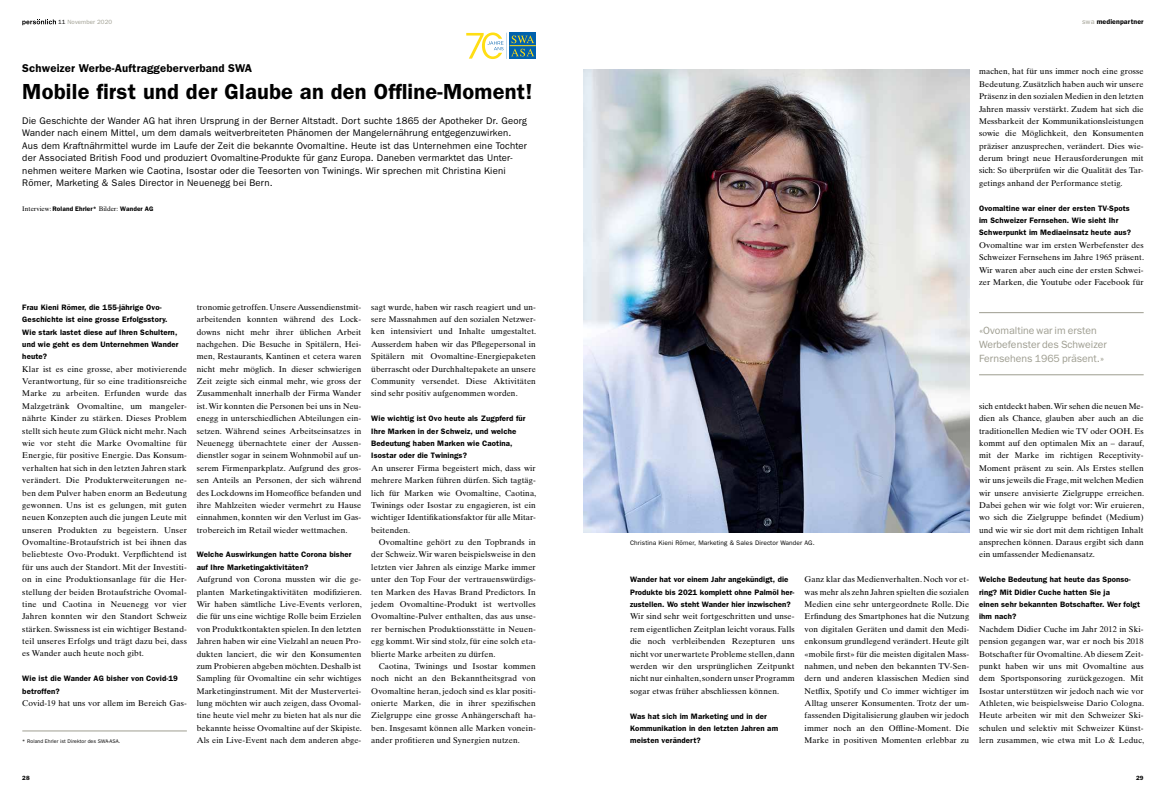
<style>
.page{position:relative;width:1166px;height:794px;background:#fff}
.page>*{position:absolute;margin:0;border:0;box-sizing:border-box;transform-origin:0 0}
.t1{font:600 21.88px "Franklin Gothic";letter-spacing:.01em;color:#000}
.t2{font:600 11.38px "Franklin Gothic";letter-spacing:.015em;color:#000}
.t3{font:10.5px/14px "Franklin Gothic";color:#9e9d90}
.t4{font:9.62px/12.3px "Franklin Gothic";letter-spacing:.015em;color:#000}
.t5{font:8.31px/12.3px "Times Ten";letter-spacing:.01em;color:#000;text-align:justify}
.t6{font:600 7.88px/12.3px "Franklin Gothic";letter-spacing:.015em;color:#000}
.t7{font:600 7px "Franklin Gothic";letter-spacing:.015em;color:#000}
.t8{font:6.56px "Franklin Gothic";letter-spacing:.015em;color:#000}
.t9{font:600 6.56px "Franklin Gothic";letter-spacing:.015em;color:#000}
.t10{font:6.12px "Franklin Gothic";letter-spacing:.015em;color:#9e9d90}
.t11{font:600 6.12px "Franklin Gothic";color:#000}
.t12{font:5.25px "Franklin Gothic";letter-spacing:.01em;color:#000}
.s1{color:#000}
.s2{font-family:"Times Ten";font-weight:400}
.s3{font-weight:400;color:#9e9d90}
</style>
<div class="page">
<svg style="left:22px;top:19px;width:34px;height:6px"></svg>
<svg style="left:466px;top:32px;width:70px;height:27px"></svg>
<hr style="left:22px;top:730px;width:165px;height:1px;background:#9e9d90">
<img style="left:583px;top:69px;width:386px;height:464px">
<hr style="left:979px;top:312px;width:164px;height:1px;background:#9e9d90">
<hr style="left:979px;top:374px;width:164px;height:1px;background:#9e9d90">
<p class="t10" style="left:58px;top:19px;width:56px"><span class="s1">11</span> November 2020</p>
<h2 class="t2" style="left:22px;top:62px;width:231px">Schweizer Werbe-Auftraggeberverband SWA</h2>
<h1 class="t1" style="left:22px;top:79px;width:511px">Mobile first und der Glaube an den Offline-Moment!</h1>
<p class="t4" style="left:22px;top:115px;width:506px">Die Geschichte der Wander AG hat ihren Ursprung in der Berner Altstadt. Dort suchte 1865 der Apotheker Dr. Georg Wander nach einem Mittel, um dem damals weitverbreiteten Phänomen der Mangelernährung entgegenzuwirken.<br>Aus dem Kraftnährmittel wurde im Laufe der Zeit die bekannte Ovomaltine. Heute ist das Unternehmen eine Tochter der Associated British Food und produziert Ovomaltine-Produkte für ganz Europa. Daneben vermarktet das Unter&shy;nehmen weitere Marken wie Caotina, Isostar oder die Teesorten von Twinings. Wir sprechen mit Christina Kieni Römer, Marketing &amp; Sales Director in Neuenegg bei Bern.</p>
<p class="t9" style="left:22px;top:204px;width:132px"><span class="s2">Interview:</span> Roland Ehrler* <span class="s2">Bilder:</span> Wander AG</p>
<p class="t6" style="left:22px;top:301px;width:158px">Frau Kieni Römer, die 155-jährige Ovo-Geschichte ist eine grosse Erfolgsstory.<br>Wie stark lastet diese auf Ihren Schultern, und wie geht es dem Unternehmen Wander heute?</p>
<p class="t5" style="left:22px;top:363px;width:166px">Klar ist es eine grosse, aber motivierende Verantwortung, für so eine traditionsreiche Marke zu arbeiten. Erfunden wurde das Malzgetränk Ovomaltine, um mangeler&shy;nährte Kinder zu stärken. Dieses Problem stellt sich heute zum Glück nicht mehr. Nach wie vor steht die Marke Ovomaltine für Energie, für positive Energie. Das Konsum&shy;verhalten hat sich in den letzten Jahren stark verändert. Die Produkterweiterungen ne&shy;ben dem Pulver haben enorm an Bedeutung gewonnen. Uns ist es gelungen, mit guten neuen Konzepten auch die jungen Leute mit unseren Produkten zu begeistern. Unser Ovomaltine-Brotaufstrich ist bei ihnen das beliebteste Ovo-Produkt. Verpflichtend ist für uns auch der Standort. Mit der Investiti&shy;on in eine Produktionsanlage für die Her&shy;stellung der beiden Brotaufstriche Ovomal&shy;tine und Caotina in Neuenegg vor vier Jahren konnten wir den Standort Schweiz stärken. Swissness ist ein wichtiger Bestand&shy;teil unseres Erfolgs und trägt dazu bei, dass es Wander auch heute noch gibt.</p>
<p class="t6" style="left:22px;top:672px;width:157px">Wie ist die Wander AG bisher von Covid-19 betroffen?</p>
<p class="t5" style="left:22px;top:697px;width:166px">Covid-19 hat uns vor allem im Bereich Gas-</p>
<p class="t12" style="left:22px;top:738px;width:100px">* Roland Ehrler ist Direktor des SWA-ASA.</p>
<p class="t5" style="left:197px;top:301px;width:166px">tronomie getroffen. Unsere Aussendienstmit&shy;arbeitenden konnten während des Lock&shy;downs nicht mehr ihrer üblichen Arbeit nachgehen. Die Besuche in Spitälern, Hei&shy;men, Restaurants, Kantinen et cetera waren nicht mehr möglich. In dieser schwierigen Zeit zeigte sich einmal mehr, wie gross der Zusammenhalt innerhalb der Firma Wander ist. Wir konnten die Personen bei uns in Neu&shy;enegg in unterschiedlichen Abteilungen ein&shy;setzen. Während seines Arbeitseinsatzes in Neuenegg übernachtete einer der Aussen&shy;dienstler sogar in seinem Wohnmobil auf un&shy;serem Firmenparkplatz. Aufgrund des gros&shy;sen Anteils an Personen, der sich während des Lockdowns im Homeoffice befanden und ihre Mahlzeiten wieder vermehrt zu Hause einnahmen, konnten wir den Verlust im Gas&shy;trobereich im Retail wieder wettmachen.</p>
<p class="t6" style="left:197px;top:548px;width:156px">Welche Auswirkungen hatte Corona bisher auf Ihre Marketingaktivitäten?</p>
<p class="t5" style="left:197px;top:573px;width:166px">Aufgrund von Corona mussten wir die ge&shy;planten Marketingaktivitäten modifizieren.<br>Wir haben sämtliche Live-Events verloren, die für uns eine wichtige Rolle beim Erzielen von Produktkontakten spielen. In den letzten Jahren haben wir eine Vielzahl an neuen Pro&shy;dukten lanciert, die wir den Konsumenten zum Probieren abgeben möchten. Deshalb ist Sampling für Ovomaltine ein sehr wichtiges Marketinginstrument. Mit der Mustervertei&shy;lung möchten wir auch zeigen, dass Ovomal&shy;tine heute viel mehr zu bieten hat als nur die bekannte heisse Ovomaltine auf der Skipiste.<br>Als ein Live-Event nach dem anderen abge-</p>
<p class="t5" style="left:371px;top:301px;width:166px">sagt wurde, haben wir rasch reagiert und un&shy;sere Massnahmen auf den sozialen Netzwer&shy;ken intensiviert und Inhalte umgestaltet.<br>Ausserdem haben wir das Pflegepersonal in Spitälern mit Ovomaltine-Energiepaketen überrascht oder Durchhaltepakete an unsere Community versendet. Diese Aktivitäten sind sehr positiv aufgenommen worden.</p>
<p class="t6" style="left:371px;top:412px;width:156px">Wie wichtig ist Ovo heute als Zugpferd für Ihre Marken in der Schweiz, und welche Bedeutung haben Marken wie Caotina, Isostar oder die Twinings?</p>
<p class="t5" style="left:371px;top:462px;width:166px">An unserer Firma begeistert mich, dass wir mehrere Marken führen dürfen. Sich tagtäg&shy;lich für Marken wie Ovomaltine, Caotina, Twinings oder Isostar zu engagieren, ist ein wichtiger Identifikationsfaktor für alle Mitar&shy;beitenden.</p>
<p class="t5" style="left:371px;top:536px;width:166px;text-indent:7px">Ovomaltine gehört zu den Topbrands in der Schweiz. Wir waren beispielsweise in den letzten vier Jahren als einzige Marke immer unter den Top Four der vertrauenswürdigs&shy;ten Marken des Havas Brand Predictors. In jedem Ovomaltine-Produkt ist wertvolles Ovomaltine-Pulver enthalten, das aus unse&shy;rer bernischen Produktionsstätte in Neuen&shy;egg kommt. Wir sind stolz, für eine solch eta&shy;blierte Marke arbeiten zu dürfen.</p>
<p class="t5" style="left:371px;top:660px;width:166px;text-indent:7px">Caotina, Twinings und Isostar kommen noch nicht an den Bekanntheitsgrad von Ovomaltine heran, jedoch sind es klar positi&shy;onierte Marken, die in ihrer spezifischen Zielgruppe eine grosse Anhängerschaft ha&shy;ben. Insgesamt können alle Marken vonein&shy;ander profitieren und Synergien nutzen.</p>
<p class="t11" style="left:22px;top:774px;width:9px">28</p>
<p class="t7" style="left:1082px;top:17px;width:63px"><span class="s3">swa</span> medienpartner</p>
<p class="t5" style="left:979px;top:65px;width:166px">machen, hat für uns immer noch eine grosse Bedeutung. Zusätzlich haben auch wir unsere Präsenz in den sozialen Medien in den letzten Jahren massiv verstärkt. Zudem hat sich die Messbarkeit der Kommunikationsleistungen sowie die Möglichkeit, den Konsumenten präziser anzusprechen, verändert. Dies wie&shy;derum bringt neue Herausforderungen mit sich: So überprüfen wir die Qualität des Tar&shy;getings anhand der Performance stetig.</p>
<p class="t6" style="left:979px;top:202px;width:153px">Ovomaltine war einer der ersten TV-Spots im Schweizer Fernsehen. Wie sieht Ihr<br>Schwerpunkt im Mediaeinsatz heute aus?</p>
<p class="t5" style="left:979px;top:239px;width:166px">Ovomaltine war im ersten Werbefenster des Schweizer Fernsehens im Jahre 1965 präsent.<br>Wir waren aber auch eine der ersten Schwei&shy;zer Marken, die Youtube oder Facebook für</p>
<p class="t3" style="left:979px;top:323px;width:129px">«Ovomaltine war im ersten<br>Werbefenster des Schweizer<br>Fernsehens 1965 präsent.»</p>
<p class="t8" style="left:630px;top:539px;width:186px">Christina Kieni Römer, Marketing &amp; Sales Director Wander AG.</p>
<p class="t6" style="left:630px;top:573px;width:166px">Wander hat vor einem Jahr angekündigt, die<br>Produkte bis 2021 komplett ohne Palmöl her&shy;zustellen. Wo steht Wander hier inzwischen?</p>
<p class="t5" style="left:630px;top:610px;width:166px">Wir sind sehr weit fortgeschritten und unse&shy;rem eigentlichen Zeitplan leicht voraus. Falls die noch verbleibenden Rezepturen uns nicht vor unerwartete Probleme stellen, dann werden wir den ursprünglichen Zeitpunkt nicht nur einhalten, sondern unser Programm sogar etwas früher abschliessen können.</p>
<p class="t6" style="left:630px;top:709px;width:149px">Was hat sich im Marketing und in der<br>Kommunikation in den letzten Jahren am meisten verändert?</p>
<p class="t5" style="left:804px;top:573px;width:166px">Ganz klar das Medienverhalten. Noch vor et&shy;was mehr als zehn Jahren spielten die sozialen Medien eine sehr untergeordnete Rolle. Die Erfindung des Smartphones hat die Nutzung von digitalen Geräten und damit den Medi&shy;enkonsum grundlegend verändert. Heute gilt «mobile first» für die meisten digitalen Mass&shy;nahmen, und neben den bekannten TV-Sen&shy;dern und anderen klassischen Medien sind Netflix, Spotify und Co immer wichtiger im Alltag unserer Konsumenten. Trotz der um&shy;fassenden Digitalisierung glauben wir jedoch immer noch an den Offline-Moment. Die Marke in positiven Momenten erlebbar zu</p>
<p class="t5" style="left:979px;top:400px;width:167px">sich entdeckt haben. Wir sehen die neuen Me&shy;dien als Chance, glauben aber auch an die traditionellen Medien wie TV oder OOH. Es kommt auf den optimalen Mix an – darauf, mit der Marke im richtigen Receptivity-Moment präsent zu sein. Als Erstes stellen wir uns jeweils die Frage, mit welchen Medien wir unsere anvisierte Zielgruppe erreichen.<br>Dabei gehen wir wie folgt vor: Wir eruieren, wo sich die Zielgruppe befindet (Medium) und wie wir sie dort mit dem richtigen Inhalt ansprechen können. Daraus ergibt sich dann ein umfassender Medienansatz.</p>
<p class="t6" style="left:979px;top:573px;width:163px">Welche Bedeutung hat heute das Sponso&shy;ring? Mit Didier Cuche hatten Sie ja<br>einen sehr bekannten Botschafter. Wer folgt ihm nach?</p>
<p class="t5" style="left:979px;top:623px;width:166px">Nachdem Didier Cuche im Jahr 2012 in Ski&shy;pension gegangen war, war er noch bis 2018<br>Botschafter für Ovomaltine. Ab diesem Zeit&shy;punkt haben wir uns mit Ovomaltine aus dem Sportsponsoring zurückgezogen. Mit Isostar unterstützen wir jedoch nach wie vor Athleten, wie beispielsweise Dario Cologna.<br>Heute arbeiten wir mit den Schweizer Ski&shy;schulen und selektiv mit Schweizer Künst&shy;lern zusammen, wie etwa mit Lo &amp; Leduc,</p>
<p class="t11" style="left:1136px;top:774px;width:9px">29</p>
</div>
